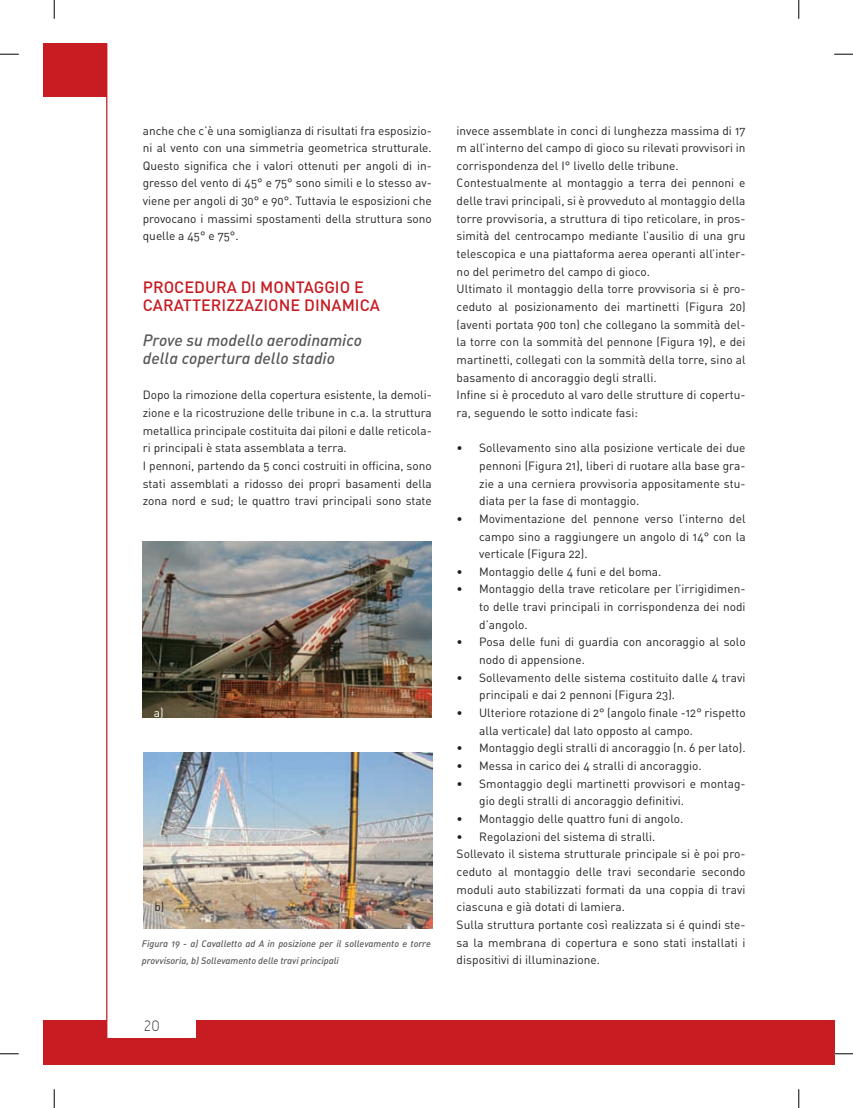
<style>
.page{position:relative;width:853px;height:1108px;background:#fff}
.page>*{position:absolute;margin:0;border:0;box-sizing:border-box;transform-origin:0 0}
.t1{font:16.25px/17.6px "DIN Medium Italic Alt";color:#57585a}
.t2{font:500 16.25px/17.6px "DIN";color:#c61c22}
.t3{font:15px "Capsuula";color:#231f20}
.t4{font:11.88px/17.6px "DIN Regular Alternate";letter-spacing:.005em;color:#231f20}
.t5{font:11.88px "DIN Regular Alternate";color:#fff}
.t6{font:9.38px/17.6px "DIN Medium Italic Alt";color:#57585a}
</style>
<div class="page">
<div style="left:798px;top:1020px;width:36px;height:44px;background:#c61c22"></div>
<div style="left:44px;top:1020px;width:754px;height:44px;background:#c61c22"></div>
<div style="left:107px;top:1006px;width:89px;height:31px;background:#fff"></div>
<div style="left:44px;top:44px;width:63px;height:53px;background:#c61c22"></div>
<hr style="left:106px;top:44px;width:1px;height:1020px;background:#c61c22">
<img style="left:143px;top:541px;width:289px;height:177px">
<img style="left:144px;top:752px;width:288px;height:176px">
<svg style="left:0;top:53px;width:19px;height:2px"></svg>
<svg style="left:834px;top:53px;width:18px;height:2px"></svg>
<svg style="left:0;top:1053px;width:19px;height:1px"></svg>
<svg style="left:834px;top:1053px;width:18px;height:1px"></svg>
<svg style="left:53px;top:0;width:2px;height:19px"></svg>
<svg style="left:53px;top:1089px;width:2px;height:19px"></svg>
<svg style="left:798px;top:0;width:1px;height:19px"></svg>
<svg style="left:798px;top:1089px;width:1px;height:19px"></svg>
<p class="t4" style="left:143px;top:121px;width:290px;text-align:justify">anche che c’è una somiglianza di risultati fra esposizio&shy;ni al vento con una simmetria geometrica strutturale.<br>Questo significa che i valori ottenuti per angoli di in&shy;gresso del vento di 45° e 75° sono simili e lo stesso av&shy;viene per angoli di 30° e 90°. Tuttavia le esposizioni che provocano i massimi spostamenti della struttura sono quelle a 45° e 75°.</p>
<h1 class="t2" style="left:143px;top:278px;width:237px">PROCEDURA DI MONTAGGIO E<br>CARATTERIZZAZIONE DINAMICA</h1>
<h1 class="t1" style="left:143px;top:331px;width:221px">Prove su modello aerodinamico della copertura dello stadio</h1>
<p class="t4" style="left:143px;top:386px;width:290px">Dopo la rimozione della copertura esistente, la demoli&shy;zione e la ricostruzione delle tribune in c.a. la struttura metallica principale costituita dai piloni e dalle reticola&shy;ri principali è stata assemblata a terra.<br>I pennoni, partendo da 5 conci costruiti in officina, sono stati assemblati a ridosso dei propri basamenti della zona nord e sud; le quattro travi principali sono state</p>
<p class="t5" style="left:154px;top:705px;width:11px">a)</p>
<p class="t4" style="left:154px;top:898px;width:12px">b)</p>
<p class="t6" style="left:142px;top:934px;width:290px">Figura 19 - a) Cavalletto ad A in posizione per il sollevamento e torre provvisoria, b) Sollevamento delle travi principali</p>
<p class="t3" style="left:144px;top:1017px;width:17px">20</p>
<p class="t4" style="left:456px;top:121px;width:290px">invece assemblate in conci di lunghezza massima di 17 m all’interno del campo di gioco su rilevati provvisori in corrispondenza del I° livello delle tribune.<br>Contestualmente al montaggio a terra dei pennoni e delle travi principali, si è provveduto al montaggio della torre provvisoria, a struttura di tipo reticolare, in pros&shy;simità del centrocampo mediante l’ausilio di una gru telescopica e una piattaforma aerea operanti all’inter&shy;no del perimetro del campo di gioco.<br>Ultimato il montaggio della torre provvisoria si è pro&shy;ceduto al posizionamento dei martinetti (Figura 20) (aventi portata 900 ton) che collegano la sommità del&shy;la torre con la sommità del pennone (Figura 19), e dei martinetti, collegati con la sommità della torre, sino al basamento di ancoraggio degli stralli.<br>Infine si è proceduto al varo delle strutture di copertu&shy;ra, seguendo le sotto indicate fasi:</p>
<p class="t4" style="left:479px;top:439px;width:268px;text-align:justify;text-indent:-23px">• Sollevamento sino alla posizione verticale dei due pennoni (Figura 21), liberi di ruotare alla base gra&shy;zie a una cerniera provvisoria appositamente stu&shy;diata per la fase di montaggio.</p>
<p class="t4" style="left:479px;top:509px;width:268px;text-align:justify;text-indent:-23px">• Movimentazione del pennone verso l’interno del campo sino a raggiungere un angolo di 14° con la verticale (Figura 22).</p>
<p class="t4" style="left:456px;top:562px;width:206px">• Montaggio delle 4 funi e del boma.</p>
<p class="t4" style="left:479px;top:580px;width:268px;text-align:justify;text-indent:-23px">• Montaggio della trave reticolare per l’irrigidimen&shy;to delle travi principali in corrispondenza dei nodi d’angolo.</p>
<p class="t4" style="left:479px;top:633px;width:268px;text-indent:-23px">• Posa delle funi di guardia con ancoraggio al solo nodo di appensione.</p>
<p class="t4" style="left:479px;top:668px;width:268px;text-indent:-23px">• Sollevamento delle sistema costituito dalle 4 travi principali e dai 2 pennoni (Figura 23).</p>
<p class="t4" style="left:479px;top:703px;width:268px;text-indent:-23px">• Ulteriore rotazione di 2° (angolo finale -12° rispetto alla verticale) dal lato opposto al campo.</p>
<p class="t4" style="left:456px;top:739px;width:290px">• Montaggio degli stralli di ancoraggio (n. 6 per lato).</p>
<p class="t4" style="left:456px;top:756px;width:247px">• Messa in carico dei 4 stralli di ancoraggio.</p>
<p class="t4" style="left:479px;top:774px;width:268px;text-indent:-23px">• Smontaggio degli martinetti provvisori e montag&shy;gio degli stralli di ancoraggio definitivi.</p>
<p class="t4" style="left:456px;top:809px;width:228px">• Montaggio delle quattro funi di angolo.</p>
<p class="t4" style="left:456px;top:827px;width:290px">• Regolazioni del sistema di stralli.<br>Sollevato il sistema strutturale principale si è poi pro&shy;ceduto al montaggio delle travi secondarie secondo moduli auto stabilizzati formati da una coppia di travi ciascuna e già dotati di lamiera.<br>Sulla struttura portante così realizzata si é quindi ste&shy;sa la membrana di copertura e sono stati installati i dispositivi di illuminazione.</p>
</div>
